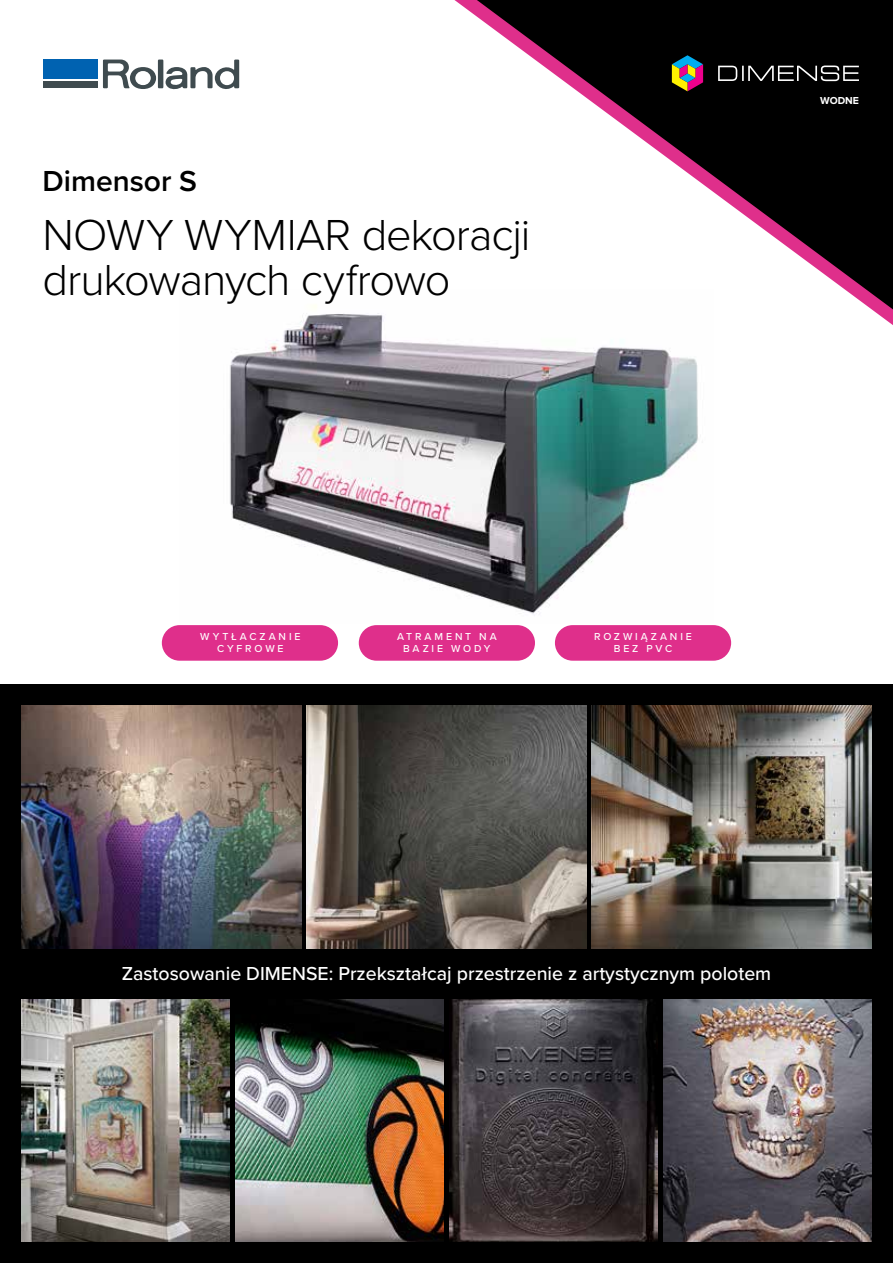
<style>
.page{position:relative;width:893px;height:1263px;background:#fff}
.page>*{position:absolute;margin:0;border:0;box-sizing:border-box;transform-origin:0 0}
.t1{font:300 45px/45px "Proxima Nova";letter-spacing:-.025em;color:#000}
.t2{font:600 30px "Proxima Nova";color:#000}
.t3{font:500 19.5px "Proxima Nova";color:#fff}
.t4{font:500 10.5px/12px "Proxima Nova";letter-spacing:.27em;color:#fff}
.t5{font:700 10.5px "Proxima Nova";color:#fff}
</style>
<div class="page">
<img style="left:229px;top:305px;width:469px;height:309px">
<svg style="left:454px;top:0;width:439px;height:325px"></svg>
<svg style="left:477px;top:0;width:416px;height:309px"></svg>
<div style="left:158px;top:60px;width:5px;height:28px;background:#3f4b4f"></div>
<svg style="left:166px;top:60px;width:73px;height:30px"></svg>
<svg style="left:103px;top:60px;width:53px;height:29px"></svg>
<div style="left:43px;top:82px;width:54px;height:6px;background:#3f4b4f"></div>
<div style="left:43px;top:60px;width:54px;height:19px;background:#0062b1"></div>
<div style="left:162px;top:625px;width:176px;height:36px;background:#df2f8b;border-radius:18px"></div>
<div style="left:359px;top:625px;width:176px;height:36px;background:#df2f8b;border-radius:18px"></div>
<div style="left:555px;top:625px;width:176px;height:36px;background:#df2f8b;border-radius:18px"></div>
<svg style="left:718px;top:66px;width:141px;height:15px;background:#454545"></svg>
<svg style="left:672px;top:55px;width:31px;height:36px"></svg>
<div style="left:0;top:685px;width:893px;height:578px;background:#000"></div>
<img style="left:21px;top:999px;width:209px;height:243px">
<img style="left:235px;top:999px;width:209px;height:243px">
<img style="left:449px;top:999px;width:209px;height:243px">
<img style="left:663px;top:999px;width:209px;height:243px">
<img style="left:21px;top:706px;width:280px;height:242px">
<img style="left:307px;top:706px;width:279px;height:242px">
<img style="left:592px;top:706px;width:280px;height:242px">
<h2 class="t2" style="left:43px;top:158px;width:156px">Dimensor S</h2>
<h1 class="t1" style="left:43px;top:210px;width:490px">NOWY WYMIAR dekoracji drukowanych cyfrowo</h1>
<p class="t5" style="left:820px;top:95px;width:40px">WODNE</p>
<p class="t4" style="left:200px;top:630px;width:102px;text-align:center">W Y T Ł A C Z A N EI<br>CYFROWE</p>
<p class="t4" style="left:479px;top:630px;width:19px">N A</p>
<p class="t4" style="left:451px;top:630px;width:41px;text-indent:-54px">AT R A M E N T<br>WODY</p>
<p class="t4" style="left:403px;top:642px;width:42px">BAZIE</p>
<p class="t4" style="left:646px;top:630px;width:47px;text-indent:-52px">R O Z W ĄI Z A N EI<br>PVC</p>
<p class="t4" style="left:614px;top:642px;width:26px">BEZ</p>
<p class="t3" style="left:122px;top:959px;width:651px">Zastosowanie DIMENSE: Przekształcaj przestrzenie z artystycznym polotem</p>
</div>
